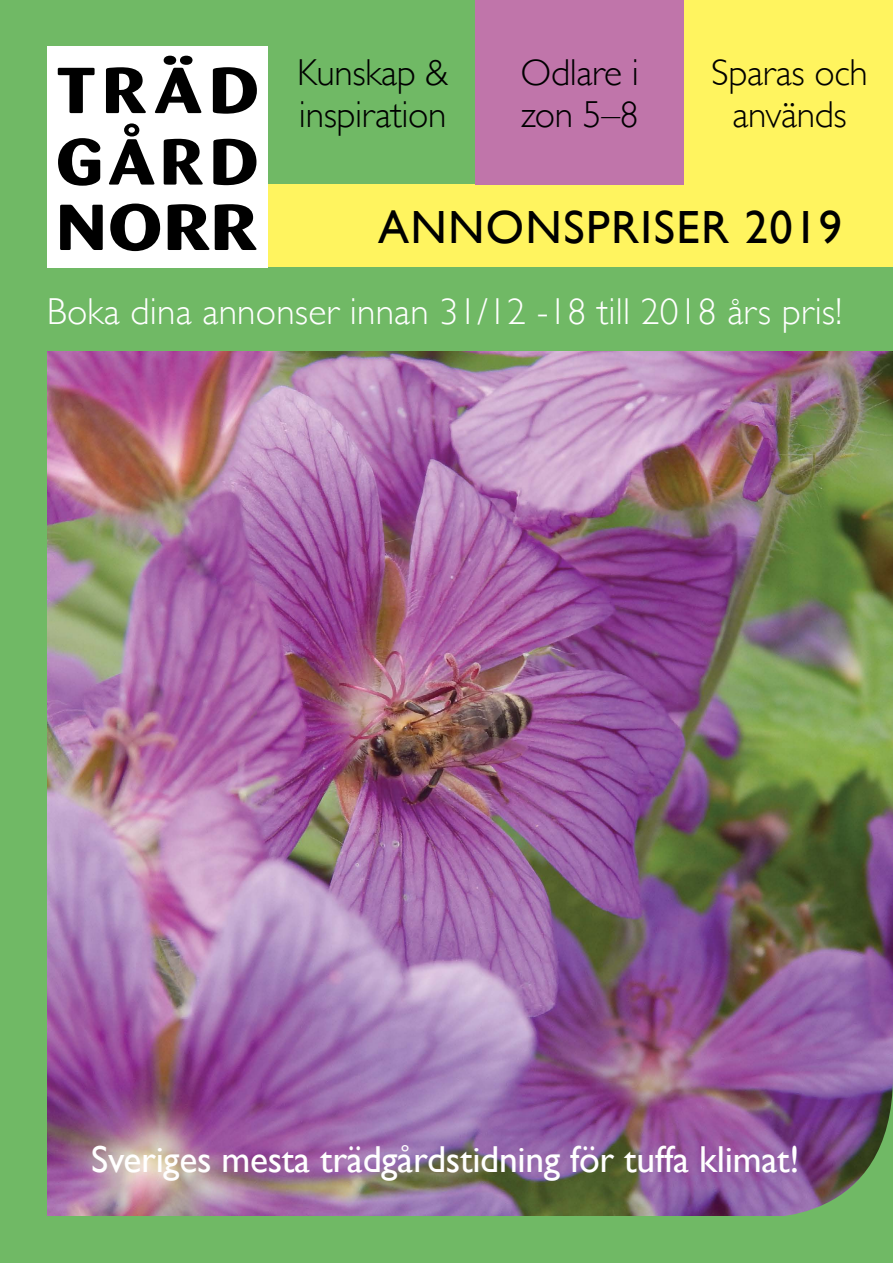
<style>
.page{position:relative;width:893px;height:1263px;background:#fff}
.page>*{position:absolute;margin:0;border:0;box-sizing:border-box;transform-origin:0 0}
.t1{font:46.5px "Gill Sans";letter-spacing:.03em;color:#000}
.t2{font:300 37.5px/42px "Gill Sans";letter-spacing:-.01em;color:#000}
.t3{font:300 37.5px "Gill Sans";letter-spacing:.005em;color:#fff}
.t4{font:37.5px "Gill Sans";letter-spacing:-.005em;color:#fff}
</style>
<div class="page">
<img style="left:47px;top:351px;width:846px;height:866px">
<div style="left:0;top:1217px;width:893px;height:46px;background:#70b965"></div>
<div style="left:0;top:0;width:476px;height:185px;background:#70b965"></div>
<div style="left:268px;top:185px;width:625px;height:83px;background:#fff45f"></div>
<div style="left:36px;top:268px;width:857px;height:83px;background:#70b965"></div>
<svg style="left:758px;top:1075px;width:135px;height:142px;background:#776080"></svg>
<div style="left:47px;top:47px;width:221px;height:221px;background:#fff"></div>
<svg style="left:60px;top:205px;width:43px;height:45px"></svg>
<svg style="left:110px;top:204px;width:51px;height:47px"></svg>
<svg style="left:168px;top:204px;width:41px;height:46px"></svg>
<svg style="left:215px;top:204px;width:41px;height:46px"></svg>
<svg style="left:58px;top:138px;width:42px;height:48px"></svg>
<svg style="left:109px;top:123px;width:45px;height:62px"></svg>
<svg style="left:164px;top:139px;width:39px;height:46px"></svg>
<svg style="left:213px;top:139px;width:43px;height:46px"></svg>
<svg style="left:58px;top:68px;width:37px;height:45px"></svg>
<svg style="left:106px;top:67px;width:40px;height:46px"></svg>
<svg style="left:155px;top:56px;width:46px;height:57px"></svg>
<svg style="left:213px;top:67px;width:44px;height:47px"></svg>
<div style="left:0;top:0;width:47px;height:1263px;background:#70b965"></div>
<div style="left:475px;top:0;width:209px;height:185px;background:#c075aa"></div>
<div style="left:685px;top:0;width:208px;height:194px;background:#fff45f"></div>
<p class="t2" style="left:297px;top:50px;width:153px">Kunskap &amp; inspiration</p>
<p class="t2" style="left:521px;top:50px;width:120px">Odlare i zon 5–8</p>
<p class="t2" style="left:711px;top:50px;width:158px;text-align:center">Sparas och används</p>
<p class="t1" style="left:378px;top:200px;width:465px">ANNONSPRISER 2019</p>
<p class="t3" style="left:47px;top:282px;width:796px">Boka dina annonser innan 31/12 -18 till 2018 års pris!</p>
<p class="t4" style="left:91px;top:1137px;width:710px">Sveriges mesta trädgårdstidning för tuffa klimat!</p>
</div>
